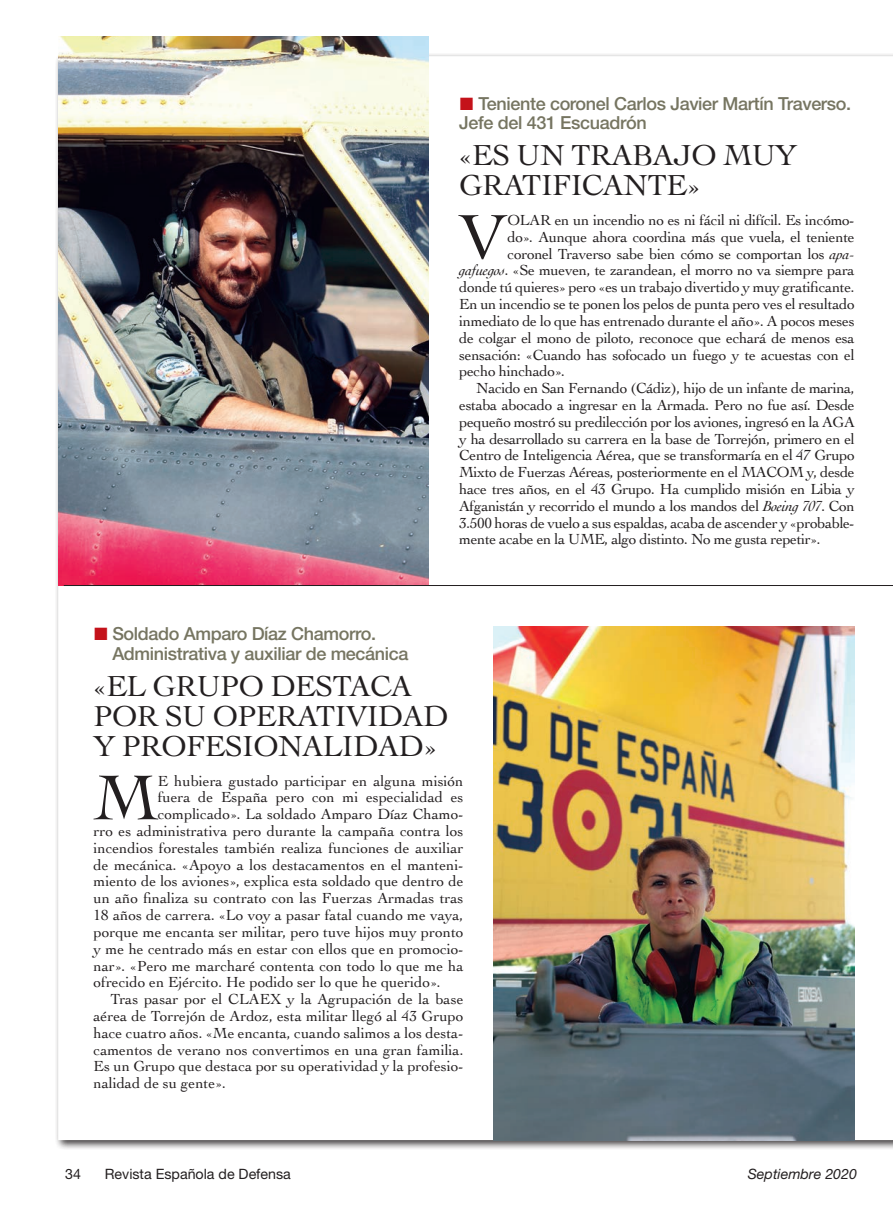
<style>
.page{position:relative;width:893px;height:1217px;background:#fff}
.page>*{position:absolute;margin:0;border:0;box-sizing:border-box;transform-origin:0 0}
.Texto_general{font:66.75px "Cochin";color:#231f20}
._2{font:30.3px/30px "Cochin";letter-spacing:-.02em;color:#231f20}
._1{font:500 18px/19.5px "Helvetica Neue";letter-spacing:-.02em;color:#767561}
.Texto_general-2{font:15.3px/16.8px "Cochin";color:#231f20;text-align:justify}
.Texto_general-3{font:15.3px "Cochin";letter-spacing:-.02em;color:#231f20}
.t1{font:14.25px "Helvetica Neue";color:#231f20}
.t2{font:italic 14.25px "Helvetica Neue";color:#231f20}
.s1{font-family:"European Pi Three";font-weight:400;color:#c4121a}
.s2{font-style:italic}
</style>
<div class="page">
<img style="left:58px;top:36px;width:371px;height:549px">
<img style="left:493px;top:626px;width:361px;height:513px">
<hr style="left:64px;top:585px;width:829px;height:1px;background:#231f20">
<p class="_1" style="left:459px;top:93px;width:393px"><span class="s1">L</span> Teniente coronel Carlos Javier Martín Traverso.<br>Jefe del 431 Escuadrón</p>
<p class="_2" style="left:459px;top:139px;width:339px">«ES UN TRABAJO MUY<br>GRATIFICANTE»</p>
<p class="Texto_general" style="left:459px;top:192px;width:48px">V</p>
<p class="Texto_general-3" style="left:507px;top:210px;width:349px">OLAR en un incendio no es ni fácil ni difícil. Es incómo-</p>
<p class="Texto_general-3" style="left:507px;top:226px;width:349px">do». Aunque ahora coordina más que vuela, el teniente</p>
<p class="Texto_general-3" style="left:507px;top:243px;width:349px">coronel Traverso sabe bien cómo se comportan los <span class="s2">apa-</span></p>
<p class="Texto_general-3" style="left:459px;top:260px;width:397px"><span class="s2">gafuegos</span>. «Se mueven, te zarandean, el morro no va siempre para</p>
<p class="Texto_general-3" style="left:459px;top:277px;width:397px">donde tú quieres» pero «es un trabajo divertido y muy gratificante.</p>
<p class="Texto_general-3" style="left:459px;top:294px;width:397px">En un incendio se te ponen los pelos de punta pero ves el resultado</p>
<p class="Texto_general-3" style="left:459px;top:310px;width:397px">inmediato de lo que has entrenado durante el año». A pocos meses</p>
<p class="Texto_general-3" style="left:459px;top:327px;width:397px">de colgar el mono de piloto, reconoce que echará de menos esa</p>
<p class="Texto_general-3" style="left:459px;top:344px;width:397px">sensación: «Cuando has sofocado un fuego y te acuestas con el</p>
<p class="Texto_general-3" style="left:459px;top:361px;width:107px">pecho hinchado».</p>
<p class="Texto_general-2" style="left:459px;top:379px;width:397px;text-indent:17px">Nacido en San Fernando (Cádiz), hijo de un infante de marina, estaba abocado a ingresar en la Armada. Pero no fue así. Desde pequeño mostró su predilección por los aviones, ingresó en la AGA y ha desarrollado su carrera en la base de Torrejón, primero en el Centro de Inteligencia Aérea, que se transformaría en el 47 Grupo Mixto de Fuerzas Aéreas, posteriormente en el MACOM y, desde hace tres años, en el 43 Grupo. Ha cumplido misión en Libia y Afganistán y recorrido el mundo a los mandos del <span class="s2">Boeing 707</span>. Con 3.500 horas de vuelo a sus espaldas, acaba de ascender y «probable&shy;mente acabe en la UME, algo distinto. No me gusta repetir».</p>
<p class="_1" style="left:112px;top:623px;width:298px;text-indent:-19px"><span class="s1">L</span> Soldado Amparo Díaz Chamorro.<br>Administrativa y auxiliar de mecánica</p>
<p class="_2" style="left:94px;top:669px;width:356px">«EL GRUPO DESTACA<br>POR SU OPERATIVIDAD<br>Y PROFESIONALIDAD»</p>
<p class="Texto_general" style="left:94px;top:752px;width:66px">M</p>
<p class="Texto_general-2" style="left:158px;top:771px;width:307px">E hubiera gustado participar en alguna misión</p>
<p class="Texto_general-2" style="left:158px;top:788px;width:307px">fuera de España pero con mi especialidad es</p>
<p class="Texto_general-2" style="left:158px;top:805px;width:307px">complicado». La soldado Amparo Díaz Chamo-</p>
<p class="Texto_general-2" style="left:94px;top:821px;width:371px">rro es administrativa pero durante la campaña contra los</p>
<p class="Texto_general-2" style="left:94px;top:838px;width:371px">incendios forestales también realiza funciones de auxiliar</p>
<p class="Texto_general-2" style="left:94px;top:855px;width:371px">de mecánica. «Apoyo a los destacamentos en el manteni-</p>
<p class="Texto_general-2" style="left:94px;top:872px;width:371px">miento de los aviones», explica esta soldado que dentro de</p>
<p class="Texto_general-2" style="left:94px;top:889px;width:371px">un año finaliza su contrato con las Fuerzas Armadas tras</p>
<p class="Texto_general-2" style="left:94px;top:905px;width:371px">18 años de carrera. «Lo voy a pasar fatal cuando me vaya,</p>
<p class="Texto_general-2" style="left:94px;top:922px;width:371px">porque me encanta ser militar, pero tuve hijos muy pronto</p>
<p class="Texto_general-2" style="left:94px;top:939px;width:371px">y me he centrado más en estar con ellos que en promocio-</p>
<p class="Texto_general-2" style="left:94px;top:956px;width:371px">nar». «Pero me marcharé contenta con todo lo que me ha</p>
<p class="Texto_general-2" style="left:94px;top:973px;width:349px">ofrecido en Ejército. He podido ser lo que he querido».</p>
<p class="Texto_general-2" style="left:94px;top:989px;width:371px;text-indent:17px">Tras pasar por el CLAEX y la Agrupación de la base aérea de Torrejón de Ardoz, esta militar llegó al 43 Grupo hace cuatro años. «Me encanta, cuando salimos a los desta&shy;camentos de verano nos convertimos en una gran familia.<br>Es un Grupo que destaca por su operatividad y la profesio&shy;nalidad de su gente».</p>
<p class="t1" style="left:65px;top:1164px;width:17px">34</p>
<p class="t1" style="left:105px;top:1164px;width:188px">Revista Española de Defensa</p>
<p class="t2" style="left:748px;top:1164px;width:111px">Septiembre 2020</p>
</div>
